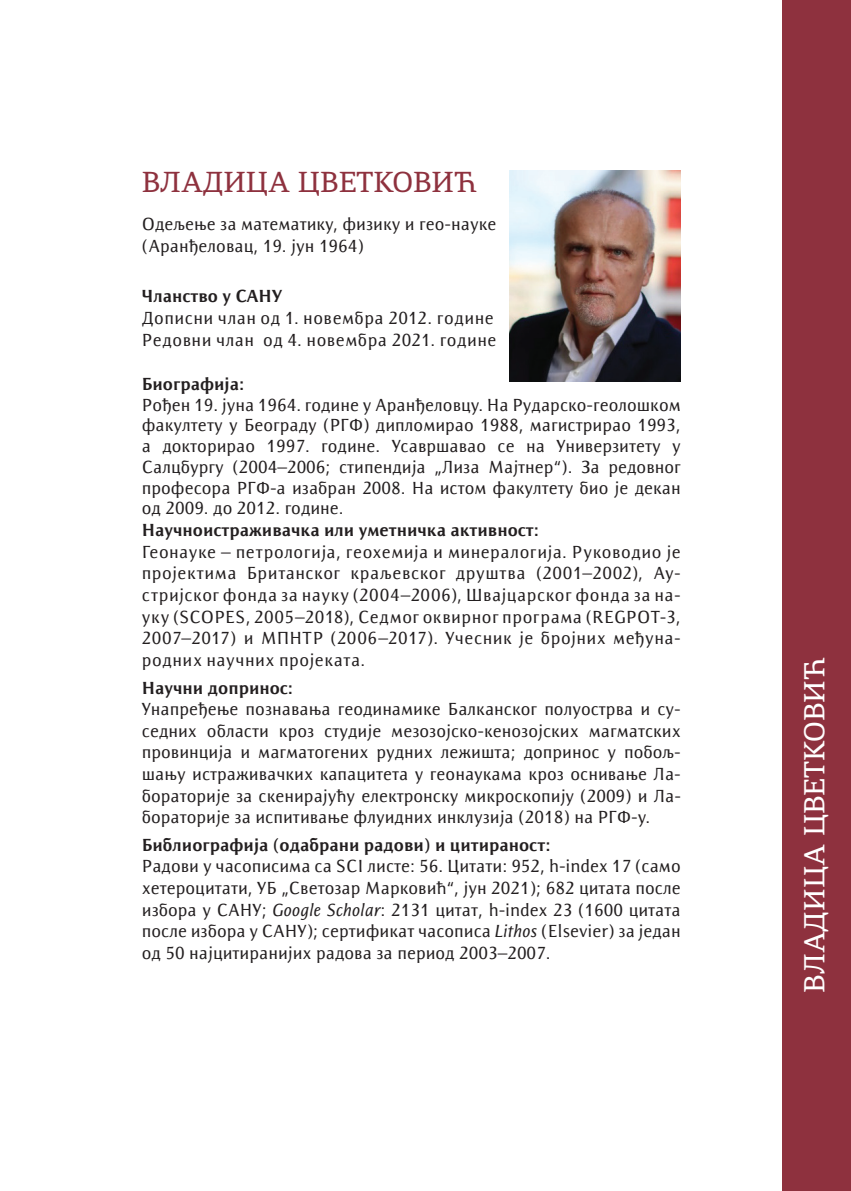
<style>
.page{position:relative;width:851px;height:1191px;background:#fff}
.page>*{position:absolute;margin:0;border:0;box-sizing:border-box;transform-origin:0 0}
.t1{font:28px "Adamant BG";color:#8e313e}
.t2{font:28px "Adamant BG";color:#fff}
.t3{font:18px/21.6px "Resavska BG Sans";color:#231f20;text-align:justify}
.t4{font:700 18px "Resavska BG Sans";color:#231f20}
.t5{font:18px/22px "Resavska BG Sans";letter-spacing:.025em;color:#231f20}
.s1{font-style:italic}
</style>
<div class="page">
<div style="left:782px;top:0;width:68px;height:1191px;background:#8e313e"></div>
<img style="left:509px;top:170px;width:171px;height:212px">
<h1 class="t1" style="left:142px;top:165px;width:41px">Влади</h1>
<h1 class="t1" style="left:246px;top:165px;width:73px">ца Цветкови</h1>
<h1 class="t1" style="left:454px;top:165px;width:24px">ћ</h1>
<p class="t3" style="left:142px;top:213px;width:356px">Одељење за математику, физику и гео-науке (Аранђеловац, 19. јун 1964)</p>
<p class="t4" style="left:142px;top:286px;width:142px">Чланство у САНУ</p>
<p class="t5" style="left:142px;top:307px;width:356px">Дописни члан од 1. новембра 2012. године<br>Редовни члан од 4. новембра 2021. године</p>
<p class="t4" style="left:142px;top:373px;width:104px">Биографија:</p>
<p class="t3" style="left:142px;top:394px;width:540px;line-height:20.8px">Рођен 19. jуна 1964. године у Аранђеловцу. На Рударско-геолошком факултету у Београду (РГФ</p>
<p class="t3" style="left:142px;top:415px;width:540px;line-height:20.8px;text-indent:221px">) дипломирао 1988, магистрирао 1993, а докторирао 1997. године. Усавршавао се на Универзитету у Салцбургу (2004–2006; стипендија „Лиза Мајтнер“). За редовног професора РГФ</p>
<p class="t3" style="left:142px;top:477px;width:540px;line-height:20.6px;text-indent:128px">-а изабран 2008. На истом факултету био је декан од 2009. до 2012. године.</p>
<p class="t4" style="left:142px;top:520px;width:399px">Научноистраживачка или уметничка активност:</p>
<p class="t3" style="left:142px;top:541px;width:540px">Геонауке – петрологија, геохемија и минералогија. Руководио је пројектима Британског краљевског друштва (2001–2002), Ау&shy;стријског фонда за науку (2004–2006), Ш вајцарског фонда за на&shy;уку (SCOPES, 2005–2018), Седмог оквирног програма (REGPOT-3, 2007–2017) и МП НТР (2006–2017). Учесник је бројних међуна&shy;родних научних пројеката.</p>
<p class="t4" style="left:142px;top:677px;width:153px">Научни допринос:</p>
<p class="t3" style="left:142px;top:698px;width:540px">Унапређење познавања геодинамике Балканског полуострва и су&shy;седних области кроз студије мезозојско-кенозојских магматских провинција и магматогених рудних лежишта; допринос у побољ&shy;шању истраживачких капацитета у геонаукама кроз оснивање Ла&shy;бораторије за скенирајућу електронску микроскопију (2009) и Ла&shy;бораторије за испитивање флуидних инклузија (2018) на РГФ</p>
<p class="t3" style="left:631px;top:806px;width:20px">-у.</p>
<p class="t4" style="left:142px;top:834px;width:410px">Библиографија (одабрани радови) и цитираност:</p>
<p class="t3" style="left:142px;top:855px;width:540px">Радови у часописима са ЅСI листе: 56. Цитати: 952, h-index 17 (само хетероцитати, УБ „Светозар Марковић“, јун 2021); 682 цитата после избора у САНУ; <span class="s1">Google Scholar</span>: 2131 цитат, h-index 23 (1600 цитата после избора у САНУ); сертификат часописа <span class="s1">Lithos</span> (Elsevier) за један од 50 најцитиранијих радова за период 2003–2007.</p>
<h1 class="t2" style="left:797px;top:992px;width:336px;rotate:-90deg">Владица Цветковић</h1>
</div>
